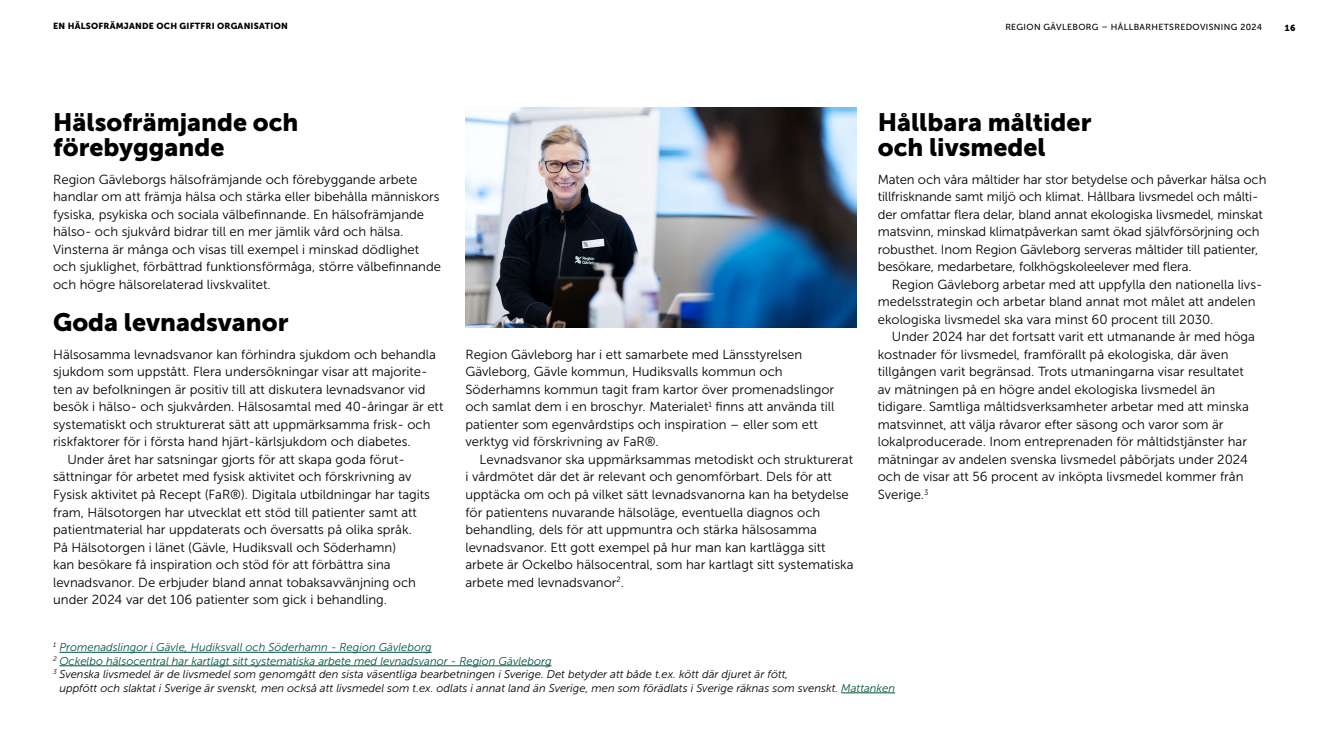
<style>
.page{position:relative;width:1322px;height:745px;background:#fff}
.page>*{position:absolute;margin:0;border:0;box-sizing:border-box;transform-origin:0 0}
.H2_900_20{font:25px/25px "Museo Sans 900";color:#000}
.P_RG_bröd_Museo_indrag{font:13.12px/17.5px "Museo Sans 300";color:#000}
.P_RG_bröd_Museo_första{font:13.12px/17.5px "Museo Sans 300";color:#000}
.P_RG_fotnot_indrag{font:italic 11.25px/13.5px "Museo Sans 300";color:#000}
.P_RG_fotnot_indrag-2{font:italic 11.25px "Museo Sans 300";color:#005242}
.t1{font:8.75px "Museo Sans 500";letter-spacing:.04em;color:#000}
.t2{font:8.75px "Museo Sans 900";letter-spacing:.025em;color:#000}
.s1{color:#005242}
</style>
<div class="page">
<hr style="left:59px;top:651px;width:373px;height:1px;background:#005242">
<hr style="left:59px;top:665px;width:492px;height:1px;background:#005242">
<hr style="left:841px;top:692px;width:54px;height:1px;background:#005242">
<img style="left:465px;top:107px;width:391px;height:220px">
<p class="t2" style="left:53px;top:21px;width:133px">En hälsofrämjande och giftf</p>
<p class="t2" style="left:205px;top:21px;width:84px">ri organisation</p>
<p class="t1" style="left:1005px;top:22px;width:258px">REGION GÄVLEBORG – HÅLLBARHETSREDOVISNING 2024</p>
<p class="t2" style="left:1285px;top:23px;width:12px">16</p>
<h2 class="H2_900_20" style="left:878px;top:110px;width:215px">Hållbara måltider och livsmedel</h2>
<p class="P_RG_bröd_Museo_första" style="left:878px;top:170px;width:390px">Maten och våra måltider har stor betydelse och påverkar hälsa och tillfrisknande samt miljö och klimat. Hållbara livsmedel och målti&shy;der omfattar flera delar, bland annat ekologiska livsmedel, minskat matsvinn, minskad klimatpåverkan samt ökad självförsörjning och robusthet. Inom Region Gävleborg serveras måltider till patienter, besökare, medarbetare, folkhögskoleelever med flera.</p>
<p class="P_RG_bröd_Museo_indrag" style="left:878px;top:275px;width:386px;text-indent:14px">Region Gävleborg arbetar med att uppfylla den nationella livs&shy;medelsstrategin och arbetar bland annat mot målet att andelen ekologiska livsmedel ska vara minst 60 procent till 2030.</p>
<p class="P_RG_bröd_Museo_indrag" style="left:878px;top:328px;width:379px;text-indent:14px">Under 2024 har det fortsatt varit ett utmanande år med höga kostnader för livsmedel, framförallt på ekologiska, där även tillgången varit begränsad. Trots utmaningarna visar resultatet av mätningen på en högre andel ekologiska livsmedel än tidigare. Samtliga måltidsverksamheter arbetar med att minska matsvinnet, att välja råvaror efter säsong och varor som är lokalproducerade. Inom entreprenaden för måltidstjänster har mätningar av andelen svenska livsmedel påbörjats under 2024 och de visar att 56 procent av inköpta livsmedel kommer från Sverige.<sup>3</sup></p>
<h2 class="H2_900_20" style="left:53px;top:110px;width:247px">Hälsofrämjande och förebyggande</h2>
<p class="P_RG_bröd_Museo_första" style="left:53px;top:170px;width:389px">Region Gävleborgs hälsofrämjande och förebyggande arbete handlar om att främja hälsa och stärka eller bibehålla människors fysiska, psykiska och sociala välbefinnande. En hälsofrämjande hälso- och sjukvård bidrar till en mer jämlik vård och hälsa.<br>Vinsterna är många och visas till exempel i minskad dödlighet och sjuklighet, förbättrad funktionsförmåga, större välbefinnande och högre hälsorelaterad livskvalitet.</p>
<h2 class="H2_900_20" style="left:53px;top:310px;width:237px">Goda levnadsvanor</h2>
<p class="P_RG_bröd_Museo_första" style="left:53px;top:345px;width:392px">Hälsosamma levnadsvanor kan förhindra sjukdom och behandla sjukdom som uppstått. Flera undersökningar visar att majorite&shy;ten av befolkningen är positiv till att diskutera levnadsvanor vid besök i hälso- och sjukvården. Hälsosamtal med 40-åringar är ett systematiskt och strukturerat sätt att uppmärksamma frisk- och riskfaktorer för i första hand hjärt-kärlsjukdom och diabetes.</p>
<p class="P_RG_bröd_Museo_indrag" style="left:53px;top:450px;width:378px;text-indent:14px">Under året har satsningar gjorts för att skapa goda förut&shy;sättningar för arbetet med fysisk aktivitet och förskrivning av Fysisk aktivitet på Recept (FaR®). Digitala utbildningar har tagits fram, Hälsotorgen har utvecklat ett stöd till patienter samt att patientmaterial har uppdaterats och översatts på olika språk.<br>På Hälsotorgen i länet (Gävle, Hudiksvall och Söderhamn)<br>kan besökare få inspiration och stöd för att förbättra sina levnadsvanor. De erbjuder bland annat tobaksavvänjning och under 2024 var det 106 patienter som gick i behandling.</p>
<p class="P_RG_fotnot_indrag-2" style="left:53px;top:640px;width:380px"><sup>1</sup> Promenadslingor i Gävle, Hudiksvall och Söderhamn - Region Gävleborg</p>
<p class="P_RG_fotnot_indrag-2" style="left:53px;top:654px;width:500px"><sup>2</sup> Ockelbo hälsocentral har kartlagt sitt systematiska arbete med levnadsvanor - Region Gävleborg</p>
<p class="P_RG_fotnot_indrag" style="left:59px;top:667px;width:837px;text-indent:-6px"><sup>3</sup> Svenska livsmedel är de livsmedel som genomgått den sista väsentliga bearbetningen i Sverige. Det betyder att både t.ex. kött där djuret är fött,<br>uppfött och slaktat i Sverige är svenskt, men också att livsmedel som t.ex. odlats i annat land än Sverige, men som förädlats i Sverige räknas som svenskt. <span class="s1">Mattanken</span></p>
<p class="P_RG_bröd_Museo_första" style="left:465px;top:345px;width:370px">Region Gävleborg har i ett samarbete med Länsstyrelsen Gävleborg, Gävle kommun, Hudiksvalls kommun och Söderhamns kommun tagit fram kartor över promenadslingor och samlat dem i en broschyr. Materialet<sup>1</sup> finns att använda till patienter som egenvårdstips och inspiration – eller som ett verktyg vid förskrivning av FaR®.</p>
<p class="P_RG_bröd_Museo_indrag" style="left:465px;top:450px;width:389px;text-indent:14px">Levnadsvanor ska uppmärksammas metodiskt och strukturerat i vårdmötet där det är relevant och genomförbart. Dels för att upptäcka om och på vilket sätt levnadsvanorna kan ha betydelse för patientens nuvarande hälsoläge, eventuella diagnos och behandling, dels för att uppmuntra och stärka hälsosamma levnadsvanor. Ett gott exempel på hur man kan kartlägga sitt arbete är Ockelbo hälsocentral, som har kartlagt sitt systematiska arbete med levnadsvanor<sup>2</sup>.</p>
</div>
